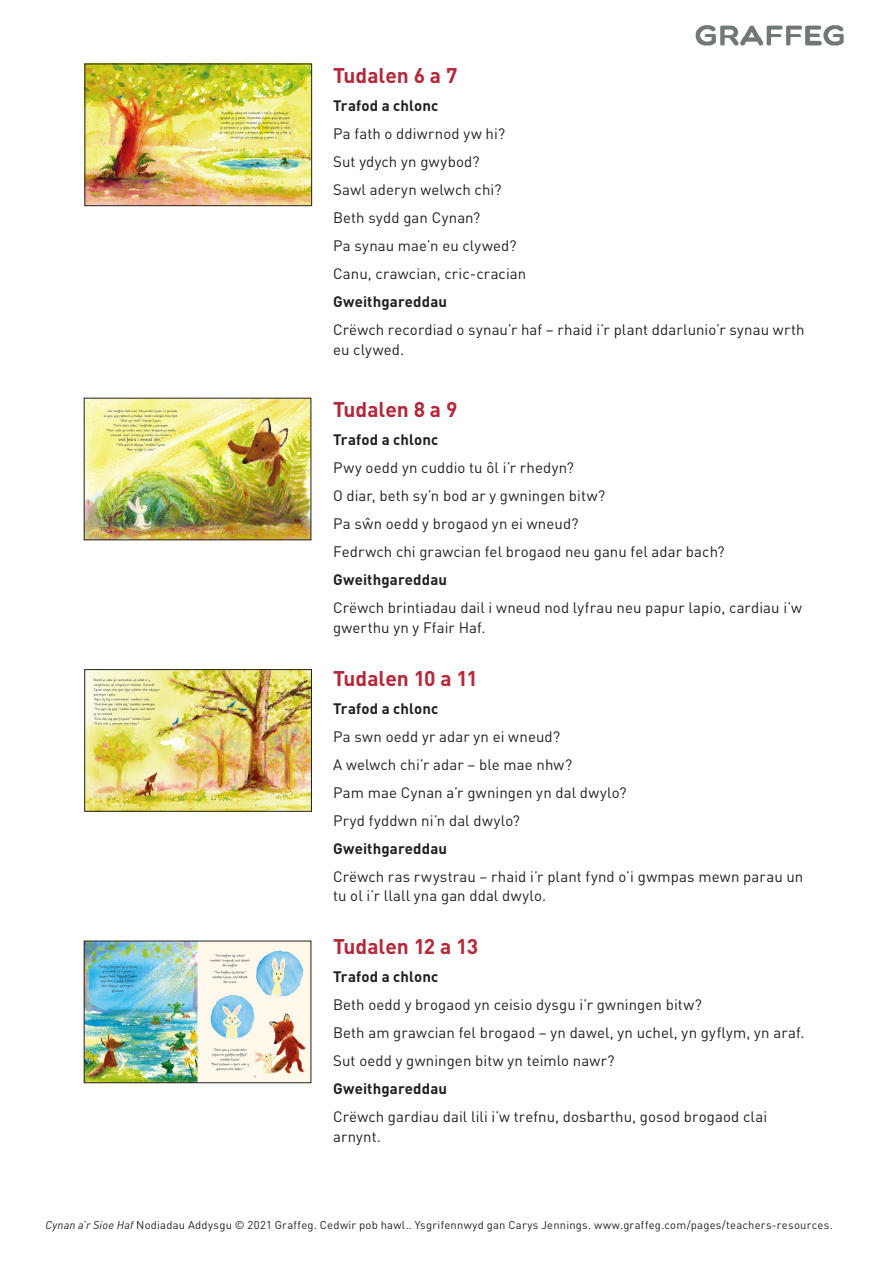
<style>
.page{position:relative;width:893px;height:1263px;background:#fff}
.page>*{position:absolute;margin:0;border:0;box-sizing:border-box;transform-origin:0 0}
.subheads{font:700 21px "DIN";color:#b4283a}
._4__Main_body_copy{font:700 21px "DIN";color:#b4283a}
._4__Main_body_copy-2{font:15px/19.5px "DIN";letter-spacing:.01em;color:#231f20}
._4__Main_body_copy-3{font:700 15px "DIN";letter-spacing:.01em;color:#231f20}
.t1{font:11.25px "DIN";letter-spacing:.02em;color:#231f20}
.s1{font-family:"DIN Pro"}
.s2{font-style:italic}
</style>
<div class="page">
<img style="left:695px;top:25px;width:149px;height:21px">
<img style="left:87px;top:66px;width:223px;height:138px">
<div style="left:85px;top:64px;width:227px;height:142px;border:1px solid #231f20"></div>
<img style="left:86px;top:400px;width:223px;height:138px">
<img style="left:87px;top:671px;width:223px;height:138px">
<div style="left:85px;top:669px;width:227px;height:142px;border:1px solid #231f20"></div>
<img style="left:86px;top:943px;width:223px;height:138px">
<div style="left:84px;top:941px;width:227px;height:142px;border:1px solid #231f20"></div>
<p class="_4__Main_body_copy" style="left:333px;top:62px;width:126px">Tudalen 6 a 7</p>
<p class="_4__Main_body_copy-3" style="left:333px;top:96px;width:107px">Trafod a chlonc</p>
<p class="_4__Main_body_copy-2" style="left:333px;top:124px;width:174px">Pa fath o ddiwrnod yw hi?</p>
<p class="_4__Main_body_copy-2" style="left:333px;top:152px;width:148px">Sut ydych yn gwybod?</p>
<p class="_4__Main_body_copy-2" style="left:333px;top:180px;width:170px">Sawl aderyn welwch chi?</p>
<p class="_4__Main_body_copy-2" style="left:333px;top:208px;width:149px">Beth sydd gan Cynan?</p>
<p class="_4__Main_body_copy-2" style="left:333px;top:236px;width:185px">Pa synau mae’n eu clywed?</p>
<p class="_4__Main_body_copy-2" style="left:333px;top:264px;width:195px">Canu, crawcian, cric-cracian</p>
<p class="_4__Main_body_copy-3" style="left:333px;top:292px;width:116px">Gweithgareddau</p>
<p class="_4__Main_body_copy-2" style="left:333px;top:320px;width:473px">Crëwch recordiad o synau’r haf – rhaid i’r plant ddarlunio’r synau wrth eu clywed.</p>
<p class="subheads" style="left:333px;top:396px;width:126px">Tudalen 8 a 9</p>
<p class="_4__Main_body_copy-3" style="left:333px;top:430px;width:107px">Trafod a chlonc</p>
<p class="_4__Main_body_copy-2" style="left:333px;top:457px;width:242px">Pwy oedd yn cuddio tu ôl i’r rhedyn?</p>
<p class="_4__Main_body_copy-2" style="left:333px;top:485px;width:274px">O diar, beth sy’n bod ar y gwningen bitw?</p>
<p class="_4__Main_body_copy-2" style="left:333px;top:513px;width:247px">Pa s<span class="s1">ŵ</span>n oedd y brogaod yn ei wneud?</p>
<p class="_4__Main_body_copy-2" style="left:333px;top:541px;width:393px">Fedrwch chi grawcian fel brogaod neu ganu fel adar bach?</p>
<p class="_4__Main_body_copy-3" style="left:333px;top:570px;width:116px">Gweithgareddau</p>
<p class="_4__Main_body_copy-2" style="left:333px;top:597px;width:470px">Crëwch brintiadau dail i wneud nod lyfrau neu papur lapio, cardiau i’w gwerthu yn y Ffair Haf.</p>
<p class="subheads" style="left:333px;top:664px;width:146px">Tudalen 10 a 11</p>
<p class="_4__Main_body_copy-3" style="left:333px;top:698px;width:107px">Trafod a chlonc</p>
<p class="_4__Main_body_copy-2" style="left:333px;top:726px;width:229px">Pa swn oedd yr adar yn ei wneud?</p>
<p class="_4__Main_body_copy-2" style="left:333px;top:754px;width:241px">A welwch chi’r adar – ble mae nhw?</p>
<p class="_4__Main_body_copy-2" style="left:333px;top:782px;width:295px">Pam mae Cynan a’r gwningen yn dal dwylo?</p>
<p class="_4__Main_body_copy-2" style="left:333px;top:810px;width:188px">Pryd fyddwn ni’n dal dwylo?</p>
<p class="_4__Main_body_copy-3" style="left:333px;top:838px;width:116px">Gweithgareddau</p>
<p class="_4__Main_body_copy-2" style="left:333px;top:866px;width:472px">Crëwch ras rwystrau – rhaid i’r plant fynd o’i gwmpas mewn parau un tu ol i’r llall yna gan ddal dwylo.</p>
<p class="subheads" style="left:333px;top:933px;width:146px">Tudalen 12 a 13</p>
<p class="_4__Main_body_copy-3" style="left:333px;top:967px;width:107px">Trafod a chlonc</p>
<p class="_4__Main_body_copy-2" style="left:333px;top:995px;width:370px">Beth oedd y brogaod yn ceisio dysgu i’r gwningen bitw?</p>
<p class="_4__Main_body_copy-2" style="left:333px;top:1023px;width:473px">Beth am grawcian fel brogaod – yn dawel, yn uchel, yn gyflym, yn araf.</p>
<p class="_4__Main_body_copy-2" style="left:333px;top:1051px;width:283px">Sut oedd y gwningen bitw yn teimlo nawr?</p>
<p class="_4__Main_body_copy-3" style="left:333px;top:1079px;width:116px">Gweithgareddau</p>
<p class="_4__Main_body_copy-2" style="left:333px;top:1107px;width:436px">Crëwch gardiau dail lili i’w trefnu, dosbarthu, gosod brogaod clai arnynt.</p>
<p class="t1" style="left:45px;top:1218px;width:789px"><span class="s2">Cynan a’r Sioe Haf</span> Nodiadau Addysgu © 2021 Graffeg. Cedwir pob hawl.. Ysgrifennwyd gan Carys Jennings. www.graffeg.com/pages/teachers-resources.</p>
</div>
